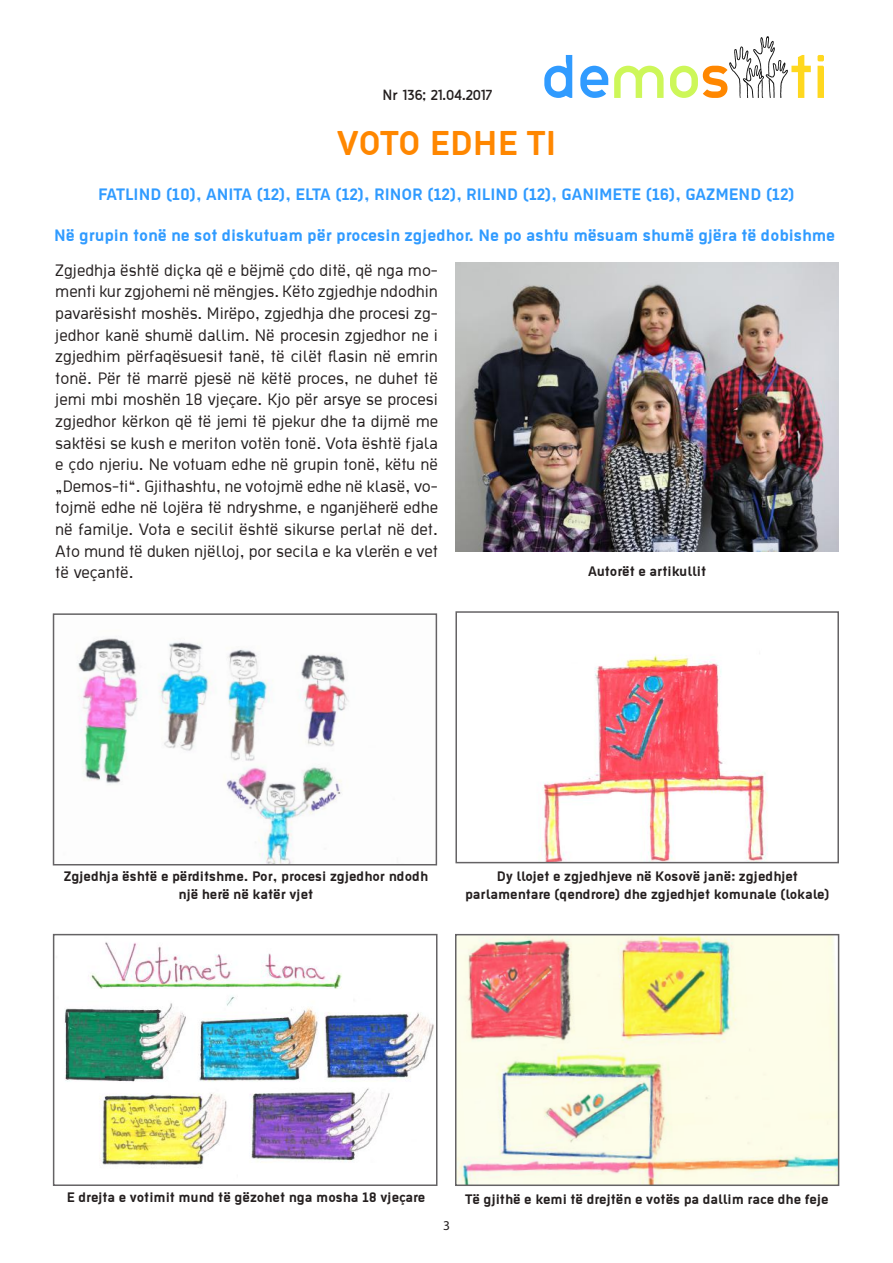
<style>
.page{position:relative;width:893px;height:1263px;background:#fff}
.page>*{position:absolute;margin:0;border:0;box-sizing:border-box;transform-origin:0 0}
.t1{font:700 37.5px "Ekstropia";color:#ff8700}
.t2{font:18px/21.6px "Ekstropia";color:#241f1f;text-align:justify}
.t3{font:700 18px "Ekstropia";color:#309bff}
.t4{font:700 15px/18px "Ekstropia";color:#241f1f;text-align:center}
.t5{font:13.5px "Thelbi Kujtesa";color:#241f1f}
.t6{font:13.5px "Myriad Pro";color:#241f1f}
</style>
<div class="page">
<svg style="left:544px;top:55px;width:28px;height:43px"></svg>
<svg style="left:580px;top:66px;width:28px;height:32px"></svg>
<svg style="left:614px;top:66px;width:50px;height:32px"></svg>
<svg style="left:817px;top:55px;width:7px;height:43px"></svg>
<svg style="left:670px;top:36px;width:141px;height:62px"></svg>
<img style="left:64px;top:942px;width:370px;height:226px">
<div style="left:53px;top:934px;width:384px;height:252px;border:2px solid #656365"></div>
<img style="left:78px;top:638px;width:271px;height:224px">
<div style="left:53px;top:613px;width:384px;height:252px;border:2px solid #656365"></div>
<img style="left:539px;top:655px;width:229px;height:205px">
<div style="left:455px;top:611px;width:384px;height:252px;border:2px solid #656365"></div>
<img style="left:455px;top:262px;width:384px;height:289px">
<img style="left:458px;top:937px;width:378px;height:246px">
<div style="left:455px;top:934px;width:384px;height:252px;border:2px solid #656365"></div>
<p class="t5" style="left:383px;top:85px;width:111px">Nr 136; 21.04.2017</p>
<h1 class="t1" style="left:337px;top:120px;width:221px">VOTO EDHE TI</h1>
<p class="t3" style="left:98px;top:183px;width:698px">FATLIND (10), ANITA (12), ELTA (12), RINOR (12), RILIND (12), GANIMETE (16), GAZMEND (12)</p>
<p class="t3" style="left:54px;top:225px;width:783px">Në grupin tonë ne sot diskutuam për procesin zgjedhor. Ne po ashtu mësuam shumë gjëra të dobishme</p>
<p class="t2" style="left:55px;top:259px;width:384px">Zgjedhja është diçka që e bëjmë çdo ditë, që nga mo&shy;menti kur zgjohemi në mëngjes. Këto zgjedhje ndodhin pavarësisht moshës. Mirëpo, zgjedhja dhe procesi zg&shy;jedhor kanë shumë dallim. Në procesin zgjedhor ne i zgjedhim përfaqësuesit tanë, të cilët flasin në emrin tonë. Për të marrë pjesë në këtë proces, ne duhet të jemi mbi moshën 18 vjeçare. Kjo për arsye se procesi zgjedhor kërkon që të jemi të pjekur dhe ta dijmë me saktësi se kush e meriton votën tonë. Vota është fjala e çdo njeriu. Ne votuam edhe në grupin tonë, këtu në „Demos-ti“. Gjithashtu, ne votojmë edhe në klasë, vo&shy;tojmë edhe në lojëra të ndryshme, e nganjëherë edhe në familje. Vota e secilit është sikurse perlat në det.<br>Ato mund të duken njëlloj, por secila e ka vlerën e vet të veçantë.</p>
<p class="t4" style="left:588px;top:562px;width:120px">Autorët e artikullit</p>
<p class="t4" style="left:64px;top:867px;width:366px">Zgjedhja është e përditshme. Por, procesi zgjedhor ndodh një herë në katër vjet</p>
<p class="t4" style="left:465px;top:867px;width:366px">Dy llojet e zgjedhjeve në Kosovë janë: zgjedhjet parlamentare (qendrore) dhe zgjedhjet komunale (lokale)</p>
<p class="t4" style="left:67px;top:1188px;width:360px">E drejta e votimit mund të gëzohet nga mosha 18 vjeçare</p>
<p class="t6" style="left:443px;top:1217px;width:8px">3</p>
<p class="t4" style="left:465px;top:1190px;width:365px">Të gjithë e kemi të drejtën e votës pa dallim race dhe feje</p>
</div>
